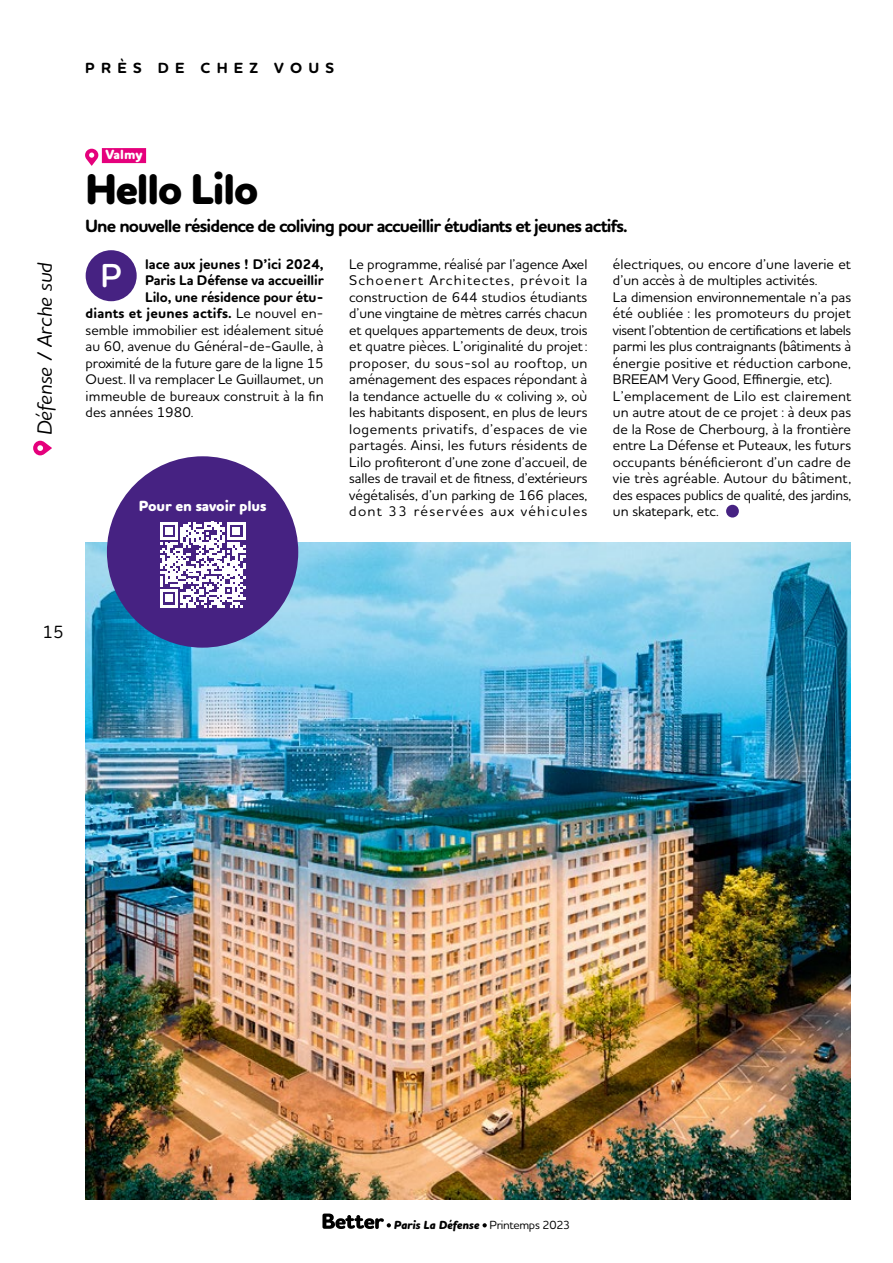
<style>
.page{position:relative;width:893px;height:1263px;background:#fff}
.page>*{position:absolute;margin:0;border:0;box-sizing:border-box;transform-origin:0 0}
.t1{font:800 43.5px "Houschka Rounded";letter-spacing:-.04em;color:#000}
.t2{font:600 33.9px "Houschka Rounded";color:#fff}
.t3{font:italic 500 21px "Houschka Rounded";color:#000}
.t4{font:700 18px "Houschka Rounded";letter-spacing:-.045em;color:#000}
.t5{font:500 18px "Houschka Rounded";color:#000}
.t6{font:800 15px "Houschka Rounded";letter-spacing:-.01em;color:#fff}
.t7{font:700 15px "Houschka Rounded";letter-spacing:.415em;color:#000}
.t8{font:500 14.25px/16.5px "Houschka Rounded";color:#000;text-align:justify}
.t9{font:700 14.25px "Houschka Rounded";letter-spacing:-.005em;color:#000}
.t10{font:800 13.5px "Houschka Rounded";color:#fff}
.t11{font:italic 800 12px "Houschka Rounded";letter-spacing:-.02em;color:#000}
.s1{font-weight:500}
.s2{font-weight:500;font-style:normal}
</style>
<div class="page">
<svg style="left:33px;top:441px;width:19px;height:14px"></svg>
<div style="left:86px;top:250px;width:51px;height:51px;background:#462282;border-radius:50%"></div>
<div style="left:726px;top:505px;width:13px;height:12px;background:#462282;border-radius:50%"></div>
<div style="left:102px;top:148px;width:44px;height:15px;background:#e5007c"></div>
<svg style="left:85px;top:149px;width:13px;height:17px"></svg>
<img style="left:86px;top:542px;width:764px;height:657px">
<div style="left:107px;top:456px;width:191px;height:192px;background:#462282;border-radius:50%"></div>
<svg style="left:160px;top:522px;width:85px;height:85px"></svg>
<svg style="left:322px;top:1213px;width:69px;height:16px"></svg>
<svg style="left:482px;top:1223px;width:5px;height:4px"></svg>
<p class="t7" style="left:85px;top:58px;width:250px">PRÈS DE CHEZ VOUS</p>
<h3 class="t3" style="left:31px;top:435px;width:175px;rotate:-90deg">Défense / Arche sud</h3>
<p class="t10" style="left:105px;top:146px;width:39px">Valmy</p>
<h1 class="t1" style="left:85px;top:162px;width:175px">Hello Lilo</h1>
<p class="t4" style="left:85px;top:215px;width:544px">Une nouvelle résidence de coliving pour accueillir étudiants et jeunes actifs.</p>
<h2 class="t2" style="left:100px;top:254px;width:23px">P</h2>
<p class="t9" style="left:145px;top:255px;width:180px">lace aux jeunes ! D’ici 2024,</p>
<p class="t9" style="left:145px;top:271px;width:180px">Paris La Défense va accueillir</p>
<p class="t9" style="left:145px;top:288px;width:180px">Lilo, une résidence pour étu-</p>
<p class="t9" style="left:86px;top:304px;width:240px">diants et jeunes actifs. <span class="s1">Le nouvel en-</span></p>
<p class="t8" style="left:86px;top:321px;width:240px">semble immobilier est idéalement situé</p>
<p class="t8" style="left:86px;top:337px;width:240px">au 60, avenue du Général‑de‑Gaulle, à</p>
<p class="t8" style="left:86px;top:354px;width:239px">proximité de la future gare de la ligne 15</p>
<p class="t8" style="left:86px;top:370px;width:240px">Ouest. Il va remplacer Le Guillaumet, un</p>
<p class="t8" style="left:86px;top:387px;width:240px">immeuble de bureaux construit à la fin</p>
<p class="t8" style="left:86px;top:403px;width:109px">des années 1980.</p>
<p class="t6" style="left:139px;top:496px;width:129px">Pour en savoir plus</p>
<p class="t8" style="left:349px;top:255px;width:240px">Le programme, réalisé par l’agence Axel Schoenert Architectes, prévoit la construction de 644 studios étudiants d’une vingtaine de mètres carrés chacun et quelques appartements de deux, trois et quatre pièces. L’originalité du projet: proposer, du sous-sol au rooftop, un aménagement des espaces répondant à la tendance actuelle du « coliving », où les habitants disposent, en plus de leurs logements privatifs, d’espaces de vie partagés. Ainsi, les futurs résidents de Lilo profiteront d’une zone d’accueil, de salles de travail et de fitness, d’extérieurs végétalisés, d’un parking de 166 places, dont 33 réservées aux véhicules</p>
<p class="t8" style="left:613px;top:255px;width:240px;text-align:left">électriques, ou encore d’une laverie et d’un accès à de multiples activités.<br>La dimension environnementale n’a pas été oubliée : les promoteurs du projet visent l’obtention de certifications et labels parmi les plus contraignants (bâtiments à énergie positive et réduction carbone, BREEAM Very Good, Effinergie, etc).<br>L’emplacement de Lilo est clairement un autre atout de ce projet : à deux pas de la Rose de Cherbourg, à la frontière entre La Défense et Puteaux, les futurs occupants bénéficieront d’un cadre de vie très agréable. Autour du bâtiment, des espaces publics de qualité, des jardins, un skatepark, etc.</p>
<p class="t5" style="left:42px;top:620px;width:23px">15</p>
<p class="t11" style="left:394px;top:1217px;width:178px">Paris La Défense <span class="s2">Printemps 2023</span></p>
</div>
